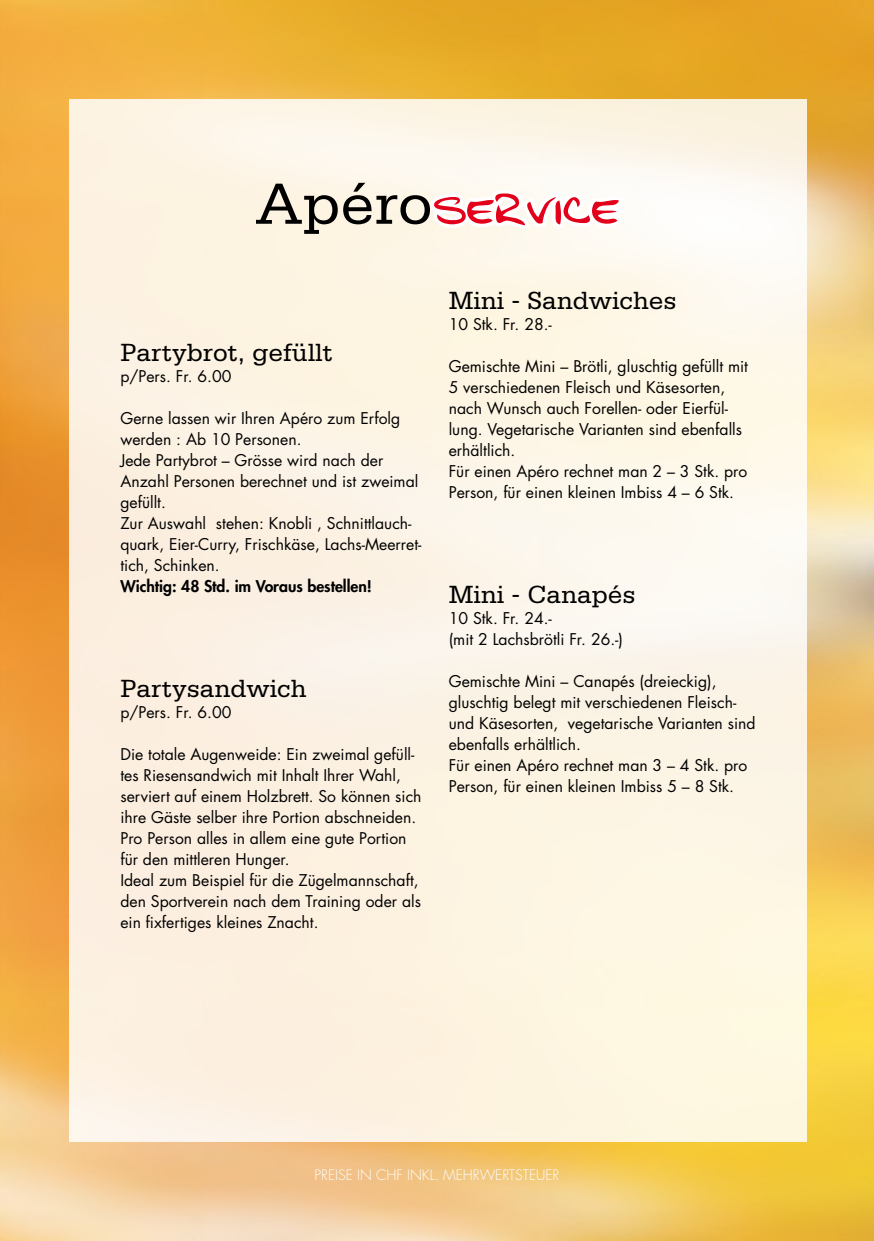
<style>
.page{position:relative;width:874px;height:1241px;background:#fff}
.page>*{position:absolute;margin:0;border:0;box-sizing:border-box;transform-origin:0 0}
.t1{font:61.25px "Wangleys Hand";color:#e2001a}
.t2{font:26.25px "Serifa";color:#000}
.t3{font:15.75px/21px "Futura";color:#000}
.t4{font:800 15.75px "Futura";color:#000}
.t5{font:300 14px "Futura";color:#fff}
.s1{font-family:"Serifa";color:#000}
</style>
<div class="page">
<img style="left:0;top:0;width:873px;height:1240px">
<div style="left:69px;top:99px;width:737px;height:1042px;background:linear-gradient(to right,#fcefe0,#fdf8ea)"></div>
<svg style="left:427px;top:185px;width:206px;height:48px"></svg>
<h1 class="t1" style="left:255px;top:159px;width:365px"><span class="s1">Apéro</span>service</h1>
<h2 class="t2" style="left:120px;top:338px;width:214px">Partybrot, gefüllt</h2>
<p class="t3" style="left:120px;top:365px;width:112px">p/Pers. Fr. 6.00</p>
<p class="t3" style="left:120px;top:407px;width:302px">Gerne lassen wir Ihren Apéro zum Erfolg werden : Ab 10 Personen.<br>Jede Partybrot – Grösse wird nach der<br>Anzahl Personen berechnet und ist zweimal gefüllt.<br>Zur Auswahl stehen: Knobli , Schnittlauch&shy;quark, Eier-Curry, Frischkäse, Lachs-Meerret&shy;tich, Schinken.</p>
<p class="t4" style="left:120px;top:576px;width:253px">Wichtig: 48 Std. im Voraus bestellen!</p>
<h2 class="t2" style="left:120px;top:674px;width:187px">Partysandwich</h2>
<p class="t3" style="left:120px;top:701px;width:112px">p/Pers. Fr. 6.00</p>
<p class="t3" style="left:120px;top:743px;width:302px">Die totale Augenweide: Ein zweimal gefüll&shy;tes Riesensandwich mit Inhalt Ihrer Wahl, serviert auf einem Holzbrett. So können sich ihre Gäste selber ihre Portion abschneiden.<br>Pro Person alles in allem eine gute Portion für den mittleren Hunger.<br>Ideal zum Beispiel für die Zügelmannschaft, den Sportverein nach dem Training oder als ein fixfertiges kleines Znacht.</p>
<h2 class="t2" style="left:448px;top:285px;width:229px">Mini - Sandwiches</h2>
<p class="t3" style="left:448px;top:313px;width:105px">10 Stk. Fr. 28.-</p>
<p class="t3" style="left:448px;top:355px;width:300px">Gemischte Mini – Brötli, gluschtig gefüllt mit 5 verschiedenen Fleisch und Käsesorten, nach Wunsch auch Forellen- oder Eierfül&shy;lung. Vegetarische Varianten sind ebenfalls erhältlich.<br>Für einen Apéro rechnet man 2 – 3 Stk. pro Person, für einen kleinen Imbiss 4 – 6 Stk.</p>
<h2 class="t2" style="left:448px;top:579px;width:188px">Mini - Canapés</h2>
<p class="t3" style="left:448px;top:607px;width:176px">10 Stk. Fr. 24.-<br>(mit 2 Lachsbrötli Fr. 26.-)</p>
<p class="t3" style="left:448px;top:670px;width:308px">Gemischte Mini – Canapés (dreieckig), gluschtig belegt mit verschiedenen Fleisch&shy;und Käsesorten, vegetarische Varianten sind ebenfalls erhältlich.<br>Für einen Apéro rechnet man 3 – 4 Stk. pro Person, für einen kleinen Imbiss 5 – 8 Stk.</p>
<p class="t5" style="left:314px;top:1165px;width:246px">PREISE IN CHF INKL. MEH RWERTSTEUER</p>
</div>
